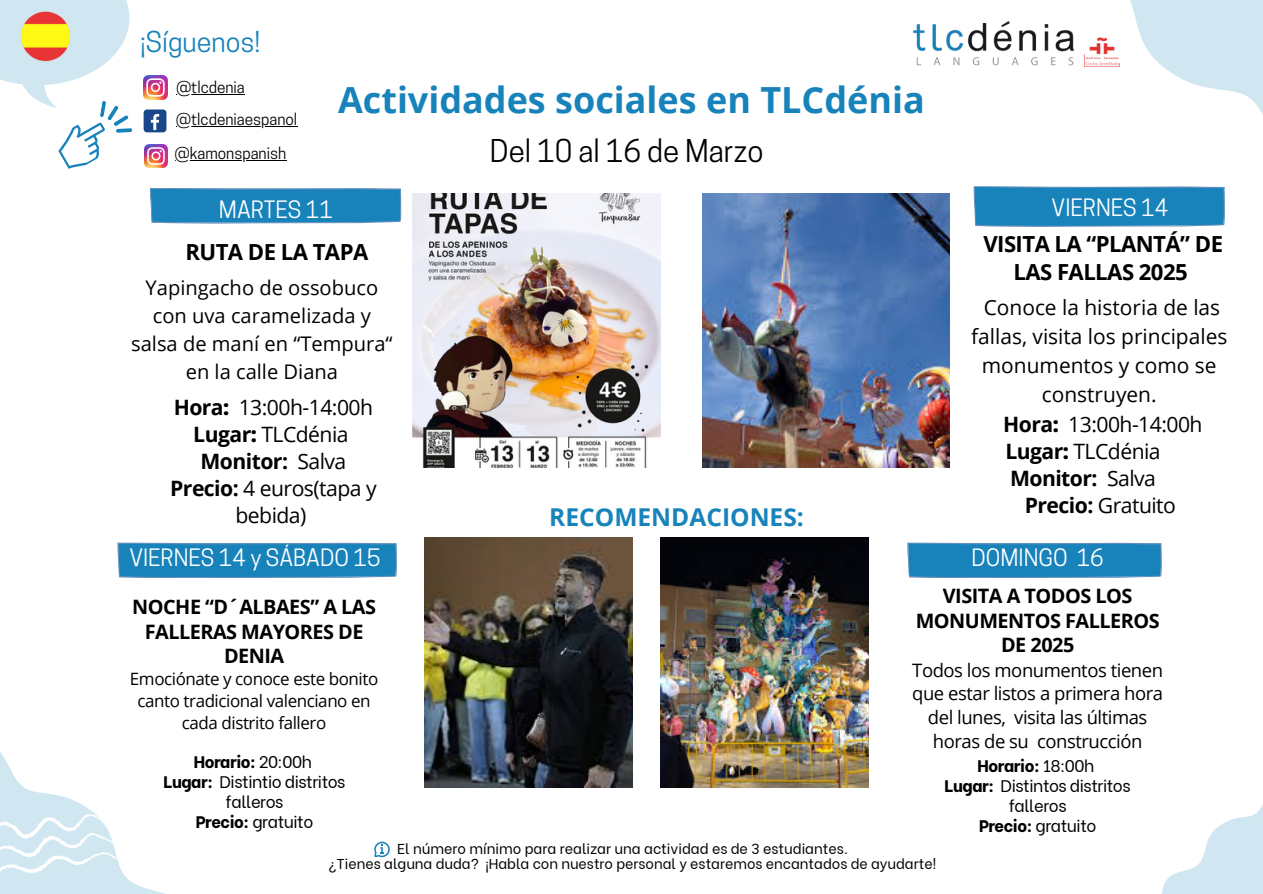
<style>
.page{position:relative;width:1263px;height:894px;background:#fff}
.page>*{position:absolute;margin:0;border:0;box-sizing:border-box;transform-origin:0 0}
.t1{font:700 36px "Open Sans";color:#1883bb}
.t2{font:29.55px "Cooper Hewitt";color:#000}
.t3{font:27px "Cooper Hewitt";color:#1883bb}
.t4{font:700 24.6px "Open Sans";color:#1883bb}
.t5{font:22.5px "Cooper Hewitt";color:#fff}
.t6{font:700 22.2px/28.2px "Open Sans";letter-spacing:-.025em;color:#000;text-align:center}
.t7{font:21.15px/27px "Open Sans";letter-spacing:-.025em;color:#000;text-align:center}
.t8{font:700 21.15px "Open Sans";letter-spacing:-.025em;color:#000}
.t9{font:20.85px/29.2px "Open Sans";color:#000;text-align:center}
.t10{font:20.1px/28.2px "Open Sans";color:#000;text-align:center}
.t11{font:700 19.8px/24.6px "Open Sans";letter-spacing:-.025em;color:#000;text-align:center}
.t12{font:18.45px/23.5px "Open Sans";letter-spacing:-.025em;color:#000;text-align:center}
.t13{font:16.95px/21.8px "Open Sans";letter-spacing:-.025em;color:#000;text-align:center}
.t14{font:16.65px/20px "Be Vietnam";letter-spacing:-.025em;color:#000;text-align:center}
.t15{font:800 16.65px "Be Vietnam";letter-spacing:-.025em;color:#000}
.t16{font:15.45px "Cooper Hewitt";color:#000}
.t17{font:14.4px "Be Vietnam";color:#000}
.t18{font:14.25px "Be Vietnam";color:#000}
.s1{font-weight:700}
.s2{font-weight:800}
.s3{font-weight:400}
</style>
<div class="page">
<svg style="left:150px;top:188px;width:251px;height:35px;background:#1f85bb"></svg>
<img style="left:914px;top:21px;width:124px;height:45px">
<svg style="left:1044px;top:0;width:219px;height:115px"></svg>
<svg style="left:374px;top:841px;width:16px;height:16px"></svg>
<svg style="left:0;top:752px;width:162px;height:141px"></svg>
<svg style="left:1162px;top:804px;width:101px;height:89px"></svg>
<img style="left:143px;top:75px;width:24px;height:24px">
<div style="left:144px;top:109px;width:22px;height:23px;background:#1a4789;border-radius:3px"></div>
<svg style="left:151px;top:114px;width:8px;height:16px"></svg>
<hr style="left:176px;top:94px;width:69px;height:1px;background:#000">
<hr style="left:175px;top:160px;width:111px;height:1px;background:#000">
<hr style="left:176px;top:126px;width:121px;height:1px;background:#000">
<img style="left:144px;top:144px;width:24px;height:24px">
<svg style="left:0;top:0;width:132px;height:169px"></svg>
<svg style="left:117px;top:542px;width:280px;height:36px;background:#2588bd"></svg>
<svg style="left:907px;top:542px;width:255px;height:36px;background:#2588bd"></svg>
<img style="left:424px;top:537px;width:209px;height:250px">
<img style="left:413px;top:193px;width:247px;height:274px">
<svg style="left:974px;top:186px;width:251px;height:41px;background:#2387bd"></svg>
<img style="left:702px;top:193px;width:248px;height:274px">
<img style="left:660px;top:537px;width:208px;height:250px">
<p class="t3" style="left:140px;top:32px;width:122px">¡Síguenos!</p>
<p class="t16" style="left:176px;top:81px;width:70px">@tlcdenia</p>
<p class="t16" style="left:176px;top:114px;width:122px">@tlcdeniaespanol</p>
<p class="t16" style="left:175px;top:147px;width:113px">@kamonspanish</p>
<p class="t1" style="left:338px;top:74px;width:588px">Actividades sociales en TLCdénia</p>
<p class="t2" style="left:490px;top:139px;width:275px">Del 10 al 16 de Marzo</p>
<h6 class="t5" style="left:219px;top:201px;width:115px">MARTES 11</h6>
<p class="t6" style="left:185px;top:237px;width:184px">RUTA DE LA TAPA</p>
<h3 class="t10" style="left:131px;top:272px;width:263px">Yapingacho de ossobuco con uva caramelizada y salsa de maní en “Tempura“ en la calle Diana</h3>
<h1 class="t7" style="left:170px;top:393px;width:208px"><span class="s1">Hora</span><span class="s2">:</span> 13:00h-14:00h<br><span class="s1">Lugar</span><span class="s2">:</span> TLCdénia<br><span class="s1">Monitor:</span> Salva<br><span class="s1">Precio:</span> 4 euros(tapa y bebida)</h1>
<p class="t5" style="left:129px;top:549px;width:253px">VIERNES 14 y SÁBADO 15</p>
<h6 class="t4" style="left:549px;top:499px;width:256px">RECOMENDACIONES:</h6>
<h5 class="t5" style="left:1052px;top:199px;width:118px">VIERNES 14</h5>
<h5 class="t6" style="left:983px;top:229px;width:241px">VISITA LA “PLANTÁ” DE<br>LAS FALLAS 2025</h5>
<h5 class="t9" style="left:971px;top:292px;width:258px">Conoce la historia de las fallas, visita los principales monumentos y como se construyen.</h5>
<h5 class="t7" style="left:1003px;top:410px;width:201px"><span class="s1">Hora</span><span class="s2">:</span> 13:00h-14:00h</h5>
<h5 class="t7" style="left:1005px;top:437px;width:157px"><span class="s1">Lugar</span><span class="s2">:</span> TLCdénia</h5>
<h5 class="t8" style="left:1010px;top:463px;width:147px">Monitor: <span class="s3">Salva</span></h5>
<h5 class="t7" style="left:1025px;top:491px;width:153px"><span class="s1">Precio:</span> Gratuito</h5>
<h2 class="t5" style="left:971px;top:549px;width:134px">DOMINGO 16</h2>
<p class="t11" style="left:132px;top:594px;width:245px">NOCHE “D´ALBAES” A LAS<br>FALLERAS MAYORES DE<br>DENIA</p>
<p class="t13" style="left:130px;top:667px;width:250px">Emociónate y conoce este bonito canto tradicional valenciano en cada distrito fallero</p>
<h3 class="t15" style="left:194px;top:748px;width:120px">Horario: <span class="s3">20:00h</span></h3>
<h3 class="t14" style="left:164px;top:770px;width:183px"><span class="s2">Lugar:</span> Distintio distritos falleros</h3>
<h3 class="t14" style="left:196px;top:810px;width:119px"><span class="s2">Precio:</span> gratuito</h3>
<p class="t11" style="left:916px;top:583px;width:246px">VISITA A TODOS LOS<br>MONUMENTOS FALLEROS<br>DE 2025</p>
<p class="t12" style="left:912px;top:657px;width:252px">Todos los monumentos tienen que estar listos a primera hora del lunes, visita las últimas horas de su construcción</p>
<h4 class="t15" style="left:978px;top:751px;width:118px">Horario: <span class="s3">18:00h</span></h4>
<h3 class="t14" style="left:945px;top:773px;width:188px"><span class="s2">Lugar:</span> Distintos distritos falleros</h3>
<p class="t14" style="left:979px;top:813px;width:119px"><span class="s2">Precio:</span> gratuito</p>
<h6 class="t17" style="left:397px;top:836px;width:452px">El número mínimo para realizar una actividad es de 3 estudiantes.</h6>
<p class="t18" style="left:328px;top:851px;width:609px">¿Tienes alguna duda? ¡Habla con nuestro personal y estaremos encantados de ayudarte!</p>
</div>
